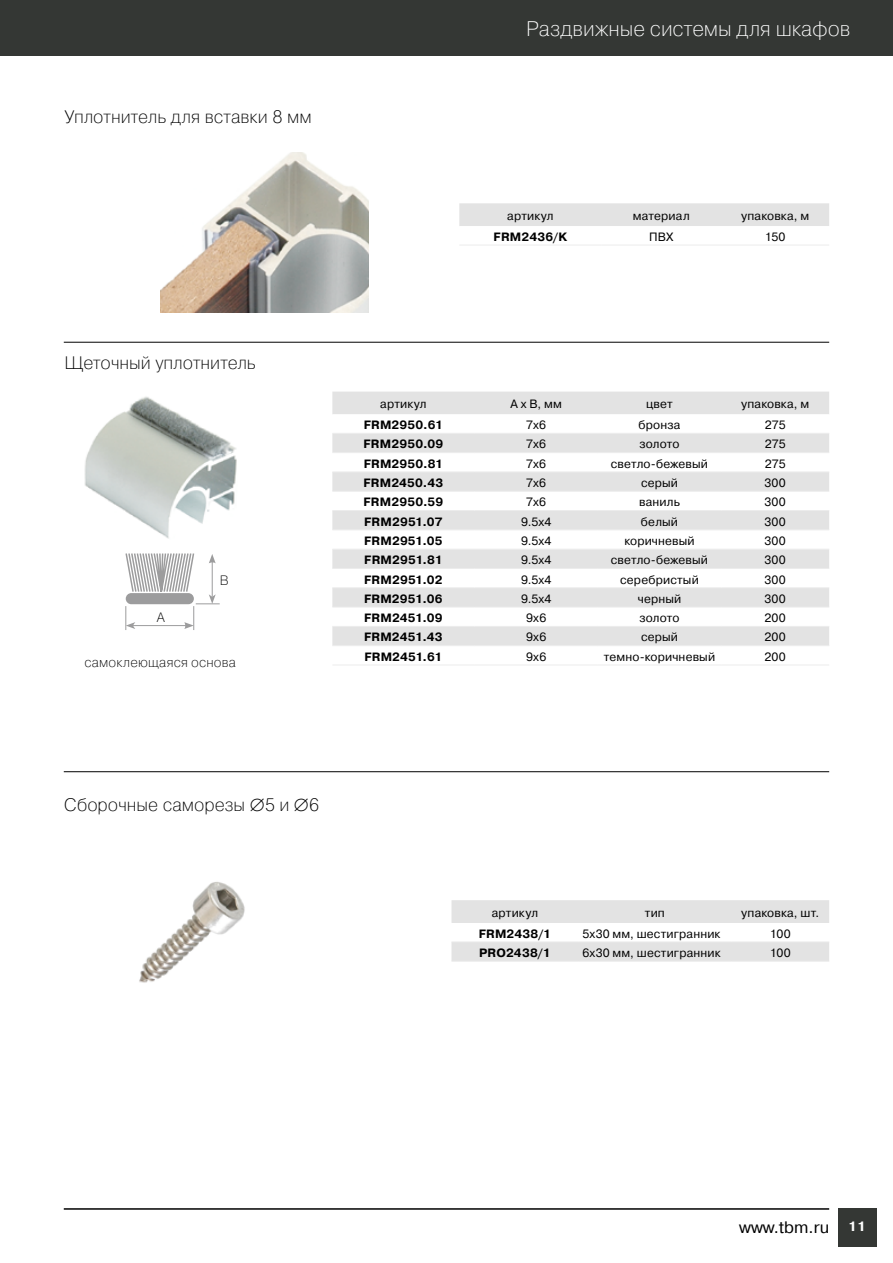
<style>
.page{position:relative;width:893px;height:1263px;background:#fff}
.page>*{position:absolute;margin:0;border:0;box-sizing:border-box;transform-origin:0 0}
.t1{font:21px "Pragmatica Light C";letter-spacing:-.005em;color:#fff}
.t2{font:18px "Pragmatica Light C";color:#000}
.t3{font:16.5px "Pragmatica C";color:#000}
.t4{font:13.5px "Pragmatica Light C";letter-spacing:.01em;color:#000}
.t5{font:12px "Pragmatica C";letter-spacing:.015em;color:#000}
.t6{font:700 12px "Pragmatica C";letter-spacing:.015em;color:#000}
.s1{font-weight:700;font-size:13.5px;color:#fff}
</style>
<div class="page">
<div style="left:0;top:0;width:893px;height:55px;background:#343734"></div>
<div style="left:838px;top:1208px;width:38px;height:38px;background:#343734"></div>
<hr style="left:64px;top:1208px;width:765px;height:2px;background:#000">
<img style="left:139px;top:882px;width:106px;height:101px">
<div style="left:459px;top:203px;width:370px;height:23px;background:#e3e3e3"></div>
<hr style="left:459px;top:245px;width:142px;height:1px;background:#ececec">
<hr style="left:601px;top:245px;width:120px;height:1px;background:#ececec">
<hr style="left:721px;top:245px;width:108px;height:1px;background:#ececec">
<img style="left:160px;top:153px;width:208px;height:160px">
<div style="left:332px;top:392px;width:497px;height:22px;background:#e3e3e3"></div>
<svg style="left:332px;top:434px;width:497px;height:211px;fill:#e3e3e3"></svg>
<hr style="left:332px;top:433px;width:142px;height:1px;background:#ececec">
<hr style="left:474px;top:433px;width:124px;height:1px;background:#ececec">
<hr style="left:598px;top:433px;width:123px;height:1px;background:#ececec">
<hr style="left:721px;top:433px;width:108px;height:1px;background:#ececec">
<hr style="left:332px;top:452px;width:142px;height:1px;background:#ececec">
<hr style="left:474px;top:452px;width:124px;height:1px;background:#ececec">
<hr style="left:598px;top:452px;width:123px;height:1px;background:#ececec">
<hr style="left:721px;top:452px;width:108px;height:1px;background:#ececec">
<hr style="left:332px;top:472px;width:142px;height:1px;background:#ececec">
<hr style="left:474px;top:472px;width:124px;height:1px;background:#ececec">
<hr style="left:598px;top:472px;width:123px;height:1px;background:#ececec">
<hr style="left:721px;top:472px;width:108px;height:1px;background:#ececec">
<hr style="left:332px;top:491px;width:142px;height:1px;background:#ececec">
<hr style="left:474px;top:491px;width:124px;height:1px;background:#ececec">
<hr style="left:598px;top:491px;width:123px;height:1px;background:#ececec">
<hr style="left:721px;top:491px;width:108px;height:1px;background:#ececec">
<hr style="left:332px;top:510px;width:142px;height:1px;background:#ececec">
<hr style="left:474px;top:510px;width:124px;height:1px;background:#ececec">
<hr style="left:598px;top:510px;width:123px;height:1px;background:#ececec">
<hr style="left:721px;top:510px;width:108px;height:1px;background:#ececec">
<hr style="left:332px;top:529px;width:142px;height:1px;background:#ececec">
<hr style="left:474px;top:529px;width:124px;height:1px;background:#ececec">
<hr style="left:598px;top:529px;width:123px;height:1px;background:#ececec">
<hr style="left:721px;top:529px;width:108px;height:1px;background:#ececec">
<hr style="left:332px;top:549px;width:142px;height:1px;background:#ececec">
<hr style="left:474px;top:549px;width:124px;height:1px;background:#ececec">
<hr style="left:598px;top:549px;width:123px;height:1px;background:#ececec">
<hr style="left:721px;top:549px;width:108px;height:1px;background:#ececec">
<hr style="left:332px;top:568px;width:142px;height:1px;background:#ececec">
<hr style="left:474px;top:568px;width:124px;height:1px;background:#ececec">
<hr style="left:598px;top:568px;width:123px;height:1px;background:#ececec">
<hr style="left:721px;top:568px;width:108px;height:1px;background:#ececec">
<hr style="left:332px;top:587px;width:142px;height:1px;background:#ececec">
<hr style="left:474px;top:587px;width:124px;height:1px;background:#ececec">
<hr style="left:598px;top:587px;width:123px;height:1px;background:#ececec">
<hr style="left:721px;top:587px;width:108px;height:1px;background:#ececec">
<hr style="left:332px;top:607px;width:142px;height:1px;background:#ececec">
<hr style="left:474px;top:607px;width:124px;height:1px;background:#ececec">
<hr style="left:598px;top:607px;width:123px;height:1px;background:#ececec">
<hr style="left:721px;top:607px;width:108px;height:1px;background:#ececec">
<hr style="left:332px;top:626px;width:142px;height:1px;background:#ececec">
<hr style="left:474px;top:626px;width:124px;height:1px;background:#ececec">
<hr style="left:598px;top:626px;width:123px;height:1px;background:#ececec">
<hr style="left:721px;top:626px;width:108px;height:1px;background:#ececec">
<hr style="left:332px;top:645px;width:142px;height:1px;background:#ececec">
<hr style="left:474px;top:645px;width:124px;height:1px;background:#ececec">
<hr style="left:598px;top:645px;width:123px;height:1px;background:#ececec">
<hr style="left:721px;top:645px;width:108px;height:1px;background:#ececec">
<hr style="left:332px;top:665px;width:142px;height:1px;background:#ececec">
<hr style="left:474px;top:665px;width:124px;height:1px;background:#ececec">
<hr style="left:598px;top:665px;width:123px;height:1px;background:#ececec">
<hr style="left:721px;top:665px;width:108px;height:1px;background:#ececec">
<img style="left:84px;top:396px;width:153px;height:143px">
<svg style="left:451px;top:900px;width:378px;height:61px"></svg>
<hr style="left:451px;top:941px;width:127px;height:1px;background:#ececec">
<hr style="left:578px;top:941px;width:153px;height:1px;background:#ececec">
<hr style="left:731px;top:941px;width:98px;height:1px;background:#ececec">
<hr style="left:451px;top:961px;width:127px;height:1px;background:#ececec">
<hr style="left:578px;top:961px;width:153px;height:1px;background:#ececec">
<hr style="left:731px;top:961px;width:98px;height:1px;background:#ececec">
<hr style="left:64px;top:342px;width:765px;height:1px;background:#000">
<hr style="left:64px;top:771px;width:765px;height:1px;background:#000">
<svg style="left:125px;top:553px;width:95px;height:77px"></svg>
<h2 class="t2" style="left:65px;top:107px;width:249px">Уплотнитель для вставки 8 мм</h2>
<h2 class="t2" style="left:65px;top:353px;width:193px">Щеточный уплотнитель</h2>
<p class="t4" style="left:157px;top:610px;width:10px">A</p>
<p class="t4" style="left:220px;top:573px;width:11px">B</p>
<p class="t4" style="left:84px;top:655px;width:153px">самоклеющаяся основа</p>
<h1 class="t1" style="left:526px;top:17px;width:326px">Раздвижные системы для шкафов</h1>
<p class="t5" style="left:507px;top:209px;width:48px">артикул</p>
<p class="t5" style="left:633px;top:209px;width:58px">материал</p>
<p class="t5" style="left:741px;top:209px;width:69px">упаковка, м</p>
<p class="t6" style="left:494px;top:230px;width:75px">FRM2436/K</p>
<p class="t5" style="left:649px;top:230px;width:26px">ПВХ</p>
<p class="t5" style="left:765px;top:230px;width:22px">150</p>
<p class="t5" style="left:380px;top:398px;width:48px">артикул</p>
<p class="t5" style="left:510px;top:398px;width:53px">A x B, мм</p>
<p class="t5" style="left:646px;top:398px;width:28px">цвет</p>
<p class="t5" style="left:741px;top:398px;width:69px">упаковка, м</p>
<p class="t6" style="left:364px;top:418px;width:81px">FRM2950.61</p>
<p class="t5" style="left:526px;top:418px;width:21px">7х6</p>
<p class="t5" style="left:638px;top:418px;width:43px">бронза</p>
<p class="t5" style="left:765px;top:418px;width:22px">275</p>
<p class="t6" style="left:364px;top:438px;width:81px">FRM2950.09</p>
<p class="t5" style="left:526px;top:438px;width:21px">7х6</p>
<p class="t5" style="left:639px;top:438px;width:42px">золото</p>
<p class="t5" style="left:765px;top:438px;width:22px">275</p>
<p class="t6" style="left:364px;top:457px;width:81px">FRM2950.81</p>
<p class="t5" style="left:526px;top:457px;width:21px">7х6</p>
<p class="t5" style="left:611px;top:457px;width:99px">светло-бежевый</p>
<p class="t5" style="left:765px;top:457px;width:22px">275</p>
<p class="t6" style="left:364px;top:476px;width:81px">FRM2450.43</p>
<p class="t5" style="left:526px;top:476px;width:21px">7х6</p>
<p class="t5" style="left:641px;top:476px;width:38px">серый</p>
<p class="t5" style="left:764px;top:476px;width:23px">300</p>
<p class="t6" style="left:364px;top:495px;width:81px">FRM2950.59</p>
<p class="t5" style="left:526px;top:495px;width:21px">7х6</p>
<p class="t5" style="left:639px;top:495px;width:42px">ваниль</p>
<p class="t5" style="left:764px;top:495px;width:23px">300</p>
<p class="t6" style="left:364px;top:515px;width:80px">FRM2951.07</p>
<p class="t5" style="left:521px;top:515px;width:32px">9.5х4</p>
<p class="t5" style="left:641px;top:515px;width:39px">белый</p>
<p class="t5" style="left:764px;top:515px;width:23px">300</p>
<p class="t6" style="left:364px;top:534px;width:80px">FRM2951.05</p>
<p class="t5" style="left:521px;top:534px;width:32px">9.5х4</p>
<p class="t5" style="left:624px;top:534px;width:72px">коричневый</p>
<p class="t5" style="left:764px;top:534px;width:23px">300</p>
<p class="t6" style="left:364px;top:553px;width:80px">FRM2951.81</p>
<p class="t5" style="left:521px;top:553px;width:32px">9.5х4</p>
<p class="t5" style="left:611px;top:553px;width:99px">светло-бежевый</p>
<p class="t5" style="left:764px;top:553px;width:23px">300</p>
<p class="t6" style="left:364px;top:573px;width:80px">FRM2951.02</p>
<p class="t5" style="left:521px;top:573px;width:32px">9.5х4</p>
<p class="t5" style="left:620px;top:573px;width:80px">серебристый</p>
<p class="t5" style="left:764px;top:573px;width:23px">300</p>
<p class="t6" style="left:364px;top:592px;width:80px">FRM2951.06</p>
<p class="t5" style="left:521px;top:592px;width:32px">9.5х4</p>
<p class="t5" style="left:638px;top:592px;width:45px">черный</p>
<p class="t5" style="left:764px;top:592px;width:23px">300</p>
<p class="t6" style="left:364px;top:611px;width:80px">FRM2451.09</p>
<p class="t5" style="left:526px;top:611px;width:22px">9х6</p>
<p class="t5" style="left:639px;top:611px;width:42px">золото</p>
<p class="t5" style="left:764px;top:611px;width:23px">200</p>
<p class="t6" style="left:364px;top:631px;width:80px">FRM2451.43</p>
<p class="t5" style="left:526px;top:631px;width:22px">9х6</p>
<p class="t5" style="left:641px;top:631px;width:38px">серый</p>
<p class="t5" style="left:764px;top:631px;width:23px">200</p>
<p class="t6" style="left:364px;top:650px;width:80px">FRM2451.61</p>
<p class="t5" style="left:526px;top:650px;width:22px">9х6</p>
<p class="t5" style="left:604px;top:650px;width:113px">темно-коричневый</p>
<p class="t5" style="left:764px;top:650px;width:23px">200</p>
<h2 class="t2" style="left:64px;top:795px;width:257px">Сборочные саморезы ∅5 и ∅6</h2>
<p class="t5" style="left:492px;top:906px;width:48px">артикул</p>
<p class="t5" style="left:645px;top:906px;width:21px">тип</p>
<p class="t5" style="left:741px;top:906px;width:80px">упаковка, шт.</p>
<p class="t6" style="left:479px;top:927px;width:74px">FRM2438/1</p>
<p class="t5" style="left:583px;top:927px;width:139px">5x30 мм, шестигранник</p>
<p class="t5" style="left:770px;top:927px;width:22px">100</p>
<p class="t6" style="left:479px;top:946px;width:73px">PRO2438/1</p>
<p class="t5" style="left:583px;top:946px;width:140px">6x30 мм, шестигранник</p>
<p class="t5" style="left:770px;top:946px;width:22px">100</p>
<h3 class="t3" style="left:739px;top:1218px;width:128px">www.tbm.ru <span class="s1">11</span></h3>
</div>
